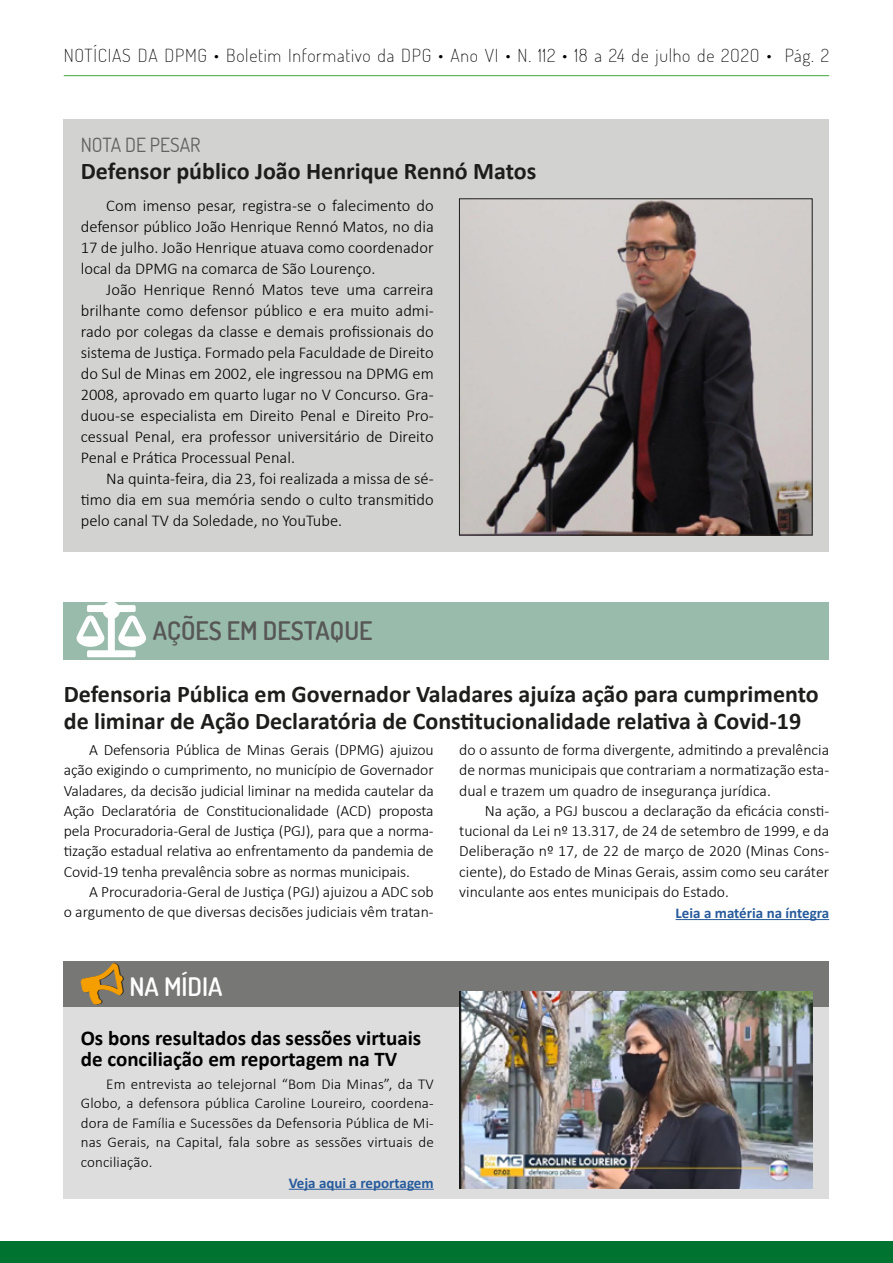
<style>
.page{position:relative;width:893px;height:1263px;background:#fff}
.page>*{position:absolute;margin:0;border:0;box-sizing:border-box;transform-origin:0 0}
.t1{font:600 25.5px "Dosis";color:#575756}
.t2{font:600 25.5px "Dosis";color:#fff}
.t3{font:700 24px/27px "Calibri";color:#1d1d1b}
.t4{font:700 21px/21px "Calibri";color:#000}
.t5{font:19.5px "Dosis";color:#616160}
.t6{font:200 18px "Dosis";letter-spacing:.04em;color:#000}
.t7{font:300 16.5px/21px "Calibri";color:#000;text-align:justify}
.t8{font:300 15.75px/20.2px "Calibri";color:#000;text-align:justify}
.t9{font:300 15px/19.5px "Calibri";letter-spacing:.01em;color:#000;text-align:justify}
.t10{font:700 15px "Calibri";color:#275b9b}
</style>
<div class="page">
<div style="left:0;top:1241px;width:893px;height:22px;background:#007330"></div>
<hr style="left:64px;top:75px;width:765px;height:1px;background:#3fa535">
<div style="left:64px;top:119px;width:765px;height:432px;background:#d2d2d1"></div>
<img style="left:461px;top:201px;width:349px;height:332px">
<div style="left:459px;top:199px;width:353px;height:336px;border:1px solid #1d1d1b"></div>
<div style="left:64px;top:602px;width:765px;height:58px;background:#99bbac"></div>
<hr style="left:676px;top:919px;width:153px;height:1px;background:#275b9b">
<div style="left:64px;top:961px;width:765px;height:238px;background:#ddd"></div>
<div style="left:63px;top:961px;width:766px;height:46px;background:#777776"></div>
<hr style="left:289px;top:1189px;width:145px;height:1px;background:#275b9b">
<img style="left:459px;top:991px;width:353px;height:198px">
<p class="t6" style="left:64px;top:44px;width:767px">NOTÍCIAS DA DPMG • Boletim Informativo da DPG • Ano VI • N. 112 • 18 a 24 de julho de 2O2O • Pág. 2</p>
<p class="t5" style="left:81px;top:132px;width:121px">NOTA DE PESAR</p>
<h2 class="t3" style="left:81px;top:157px;width:457px">Defensor público João Henrique Rennó Matos</h2>
<p class="t7" style="left:81px;top:195px;width:354px;text-indent:26px">Com imenso pesar, registra-se o falecimento do defensor público João Henrique Rennó Matos, no dia 17 de julho. João Henrique atuava como coordenador local da DPMG na comarca de São Lourenço.</p>
<p class="t7" style="left:81px;top:279px;width:354px;text-indent:26px">João Henrique Rennó Matos teve uma carreira brilhante como defensor público e era muito admi&shy;rado por colegas da classe e demais profissionais do sistema de Justiça. Formado pela Faculdade de Direito do Sul de Minas em 2002, ele ingressou na DPMG em 2008, aprovado em quarto lugar no V Concurso. Gra&shy;duou-se especialista em Direito Penal e Direito Pro&shy;cessual Penal, era professor universitário de Direito Penal e Prática Processual Penal.</p>
<p class="t7" style="left:81px;top:468px;width:354px;text-indent:26px">Na quinta-feira, dia 23, foi realizada a missa de sé&shy;timo dia em sua memória sendo o culto transmitido pelo canal TV da Soledade, no YouTube.</p>
<h1 class="t1" style="left:153px;top:614px;width:221px">AÇÕES EM DESTAQUE</h1>
<h2 class="t3" style="left:64px;top:680px;width:756px">Defensoria Pública em Governador Valadares ajuíza ação para cumprimento de liminar de Ação Declaratória de Constitucionalidade relativa à Covid-19</h2>
<p class="t8" style="left:64px;top:739px;width:371px;text-indent:26px">A Defensoria Pública de Minas Gerais (DPMG) ajuizou ação exigindo o cumprimento, no município de Governador Valadares, da decisão judicial liminar na medida cautelar da Ação Declaratória de Constitucionalidade (ACD) proposta pela Procuradoria-Geral de Justiça (PGJ), para que a norma&shy;tização estadual relativa ao enfrentamento da pandemia de Covid-19 tenha prevalência sobre as normas municipais.</p>
<p class="t8" style="left:64px;top:881px;width:371px;text-align:right">A Procuradoria-Geral de Justiça (PGJ) ajuizou a ADC sob<br>o argumento de que diversas decisões judiciais vêm tratan-</p>
<h1 class="t2" style="left:129px;top:970px;width:95px">NA MÍDIA</h1>
<h3 class="t4" style="left:81px;top:1028px;width:342px">Os bons resultados das sessões virtuais de conciliação em reportagem na TV</h3>
<p class="t9" style="left:81px;top:1074px;width:355px;text-indent:26px">Em entrevista ao telejornal “Bom Dia Minas”, da TV Globo, a defensora pública Caroline Loureiro, coordena&shy;dora de Família e Sucessões da Defensoria Pública de Mi&shy;nas Gerais, na Capital, fala sobre as sessões virtuais de conciliação.</p>
<p class="t10" style="left:289px;top:1173px;width:146px">Veja aqui a reportagem</p>
<p class="t8" style="left:459px;top:739px;width:371px">do o assunto de forma divergente, admitindo a prevalência de normas municipais que contrariam a normatização esta&shy;dual e trazem um quadro de insegurança jurídica.</p>
<p class="t8" style="left:459px;top:800px;width:371px;text-indent:26px">Na ação, a PGJ buscou a declaração da eficácia consti&shy;tucional da Lei nº 13.317, de 24 de setembro de 1999, e da Deliberação nº 17, de 22 de março de 2020 (Minas Cons&shy;ciente), do Estado de Minas Gerais, assim como seu caráter vinculante aos entes municipais do Estado.</p>
<p class="t10" style="left:676px;top:903px;width:155px">Leia a matéria na íntegra</p>
</div>
